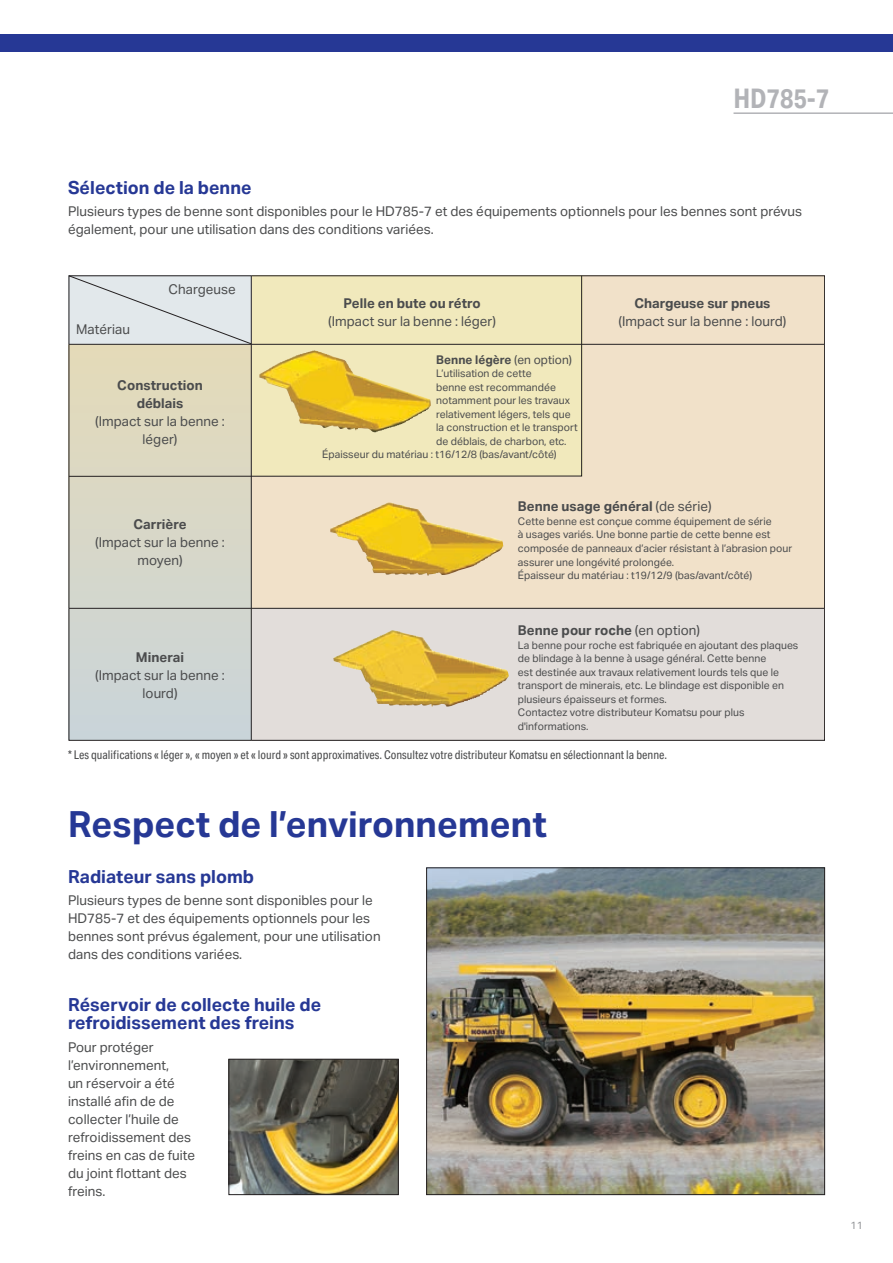
<style>
.page{position:relative;width:893px;height:1263px;background:#fff}
.page>*{position:absolute;margin:0;border:0;box-sizing:border-box;transform-origin:0 0}
.t1{font:700 36px "Aktiv Grotesk";color:#263895}
.t2{font:700 27px "Aktiv Grotesk Cd";color:#b2b3b7}
.t3{font:700 18px/18px "Aktiv Grotesk";color:#263895}
.t4{font:13.5px/18px "Aktiv Grotesk";color:#4b4c4d}
.t5{font:700 13.5px/18px "Aktiv Grotesk";color:#4b4c4d;text-align:center}
.t6{font:12px "Aktiv Grotesk Cd";color:#4b4c4d}
.t7{font:700 12px "Aktiv Grotesk";color:#4b4c4d}
.t8{font:10.5px/13.5px "Aktiv Grotesk";color:#4b4c4d}
.t9{font:10.5px "Aktiv Grotesk";color:#939598}
.s1{font-weight:400}
</style>
<div class="page">
<img style="left:231px;top:1061px;width:166px;height:132px">
<div style="left:229px;top:1059px;width:170px;height:136px;border:1px solid #231f20"></div>
<img style="left:428px;top:869px;width:395px;height:324px">
<div style="left:426px;top:867px;width:399px;height:328px;border:1px solid #231f20"></div>
<hr style="left:733px;top:112px;width:160px;height:2px;background:#b2b3b7">
<div style="left:0;top:34px;width:893px;height:17px;background:#263895"></div>
<div style="left:251px;top:608px;width:573px;height:132px;background:#e2ddda"></div>
<div style="left:252px;top:275px;width:572px;height:333px;background:#f1e1c9"></div>
<div style="left:69px;top:344px;width:183px;height:396px;background:#d2d6ce"></div>
<hr style="left:251px;top:276px;width:1px;height:464px;background:#231f20">
<hr style="left:69px;top:344px;width:756px;height:1px;background:#231f20">
<svg style="left:69px;top:275px;width:513px;height:202px"></svg>
<hr style="left:69px;top:608px;width:756px;height:1px;background:#231f20">
<svg style="left:69px;top:275px;width:183px;height:70px;background:#d8dde0"></svg>
<img style="left:259px;top:350px;width:172px;height:83px">
<img style="left:330px;top:502px;width:173px;height:74px">
<img style="left:333px;top:630px;width:176px;height:77px">
<h2 class="t2" style="left:733px;top:83px;width:97px">HD785-7</h2>
<h3 class="t3" style="left:68px;top:179px;width:185px">Sélection de la benne</h3>
<p class="t4" style="left:68px;top:203px;width:736px">Plusieurs types de benne sont disponibles pour le HD785-7 et des équipements optionnels pour les bennes sont prévus également, pour une utilisation dans des conditions variées.</p>
<p class="t4" style="left:76px;top:321px;width:55px">Matériau</p>
<p class="t4" style="left:168px;top:280px;width:69px">Chargeuse</p>
<p class="t5" style="left:117px;top:376px;width:87px">Construction déblais</p>
<p class="t4" style="left:95px;top:412px;width:131px;text-align:center">(Impact sur la benne : léger)</p>
<p class="t5" style="left:133px;top:516px;width:55px">Carrière</p>
<p class="t4" style="left:95px;top:534px;width:131px;text-align:center">(Impact sur la benne : moyen)</p>
<p class="t5" style="left:136px;top:648px;width:50px">Minerai</p>
<p class="t4" style="left:95px;top:666px;width:131px;text-align:center">(Impact sur la benne : lourd)</p>
<p class="t5" style="left:344px;top:294px;width:139px">Pelle en bute ou rétro</p>
<p class="t4" style="left:328px;top:312px;width:169px">(Impact sur la benne : léger)</p>
<p class="t7" style="left:436px;top:353px;width:137px">Benne légère <span class="s1">(en option)</span></p>
<p class="t8" style="left:436px;top:367px;width:97px">L’utilisation de cette</p>
<p class="t8" style="left:436px;top:380px;width:121px">benne est recommandée</p>
<p class="t8" style="left:436px;top:394px;width:135px">notamment pour les travaux</p>
<p class="t8" style="left:436px;top:407px;width:136px">relativement légers, tels que</p>
<p class="t8" style="left:436px;top:421px;width:143px">la construction et le transport</p>
<p class="t8" style="left:436px;top:434px;width:132px">de déblais, de charbon, etc.</p>
<p class="t8" style="left:322px;top:448px;width:236px">Épaisseur du matériau : t16/12/8 (bas/avant/côté)</p>
<p class="t5" style="left:634px;top:294px;width:138px">Chargeuse sur pneus</p>
<p class="t4" style="left:618px;top:312px;width:169px">(Impact sur la benne : lourd)</p>
<p class="t5" style="left:518px;top:498px;width:195px">Benne usage général <span class="s1">(de série)</span></p>
<p class="t8" style="left:518px;top:515px;width:276px">Cette benne est conçue comme équipement de série<br>à usages variés. Une bonne partie de cette benne est composée de panneaux d’acier résistant à l’abrasion pour assurer une longévité prolongée.<br>Épaisseur du matériau : t19/12/9 (bas/avant/côté)</p>
<p class="t5" style="left:518px;top:621px;width:184px">Benne pour roche <span class="s1">(en option)</span></p>
<p class="t8" style="left:518px;top:638px;width:282px">La benne pour roche est fabriquée en ajoutant des plaques de blindage à la benne à usage général. Cette benne<br>est destinée aux travaux relativement lourds tels que le transport de minerais, etc. Le blindage est disponible en plusieurs épaisseurs et formes.<br>Contactez votre distributeur Komatsu pour plus d'informations.</p>
<p class="t6" style="left:68px;top:748px;width:601px">* Les qualifications « léger », « moyen » et « lourd » sont approximatives. Consultez votre distributeur Komatsu en sélectionnant la benne.</p>
<h1 class="t1" style="left:68px;top:803px;width:480px">Respect de l’environnement</h1>
<h3 class="t3" style="left:68px;top:868px;width:188px">Radiateur sans plomb</h3>
<p class="t4" style="left:68px;top:891px;width:314px">Plusieurs types de benne sont disponibles pour le HD785-7 et des équipements optionnels pour les bennes sont prévus également, pour une utilisation dans des conditions variées.</p>
<h3 class="t3" style="left:68px;top:996px;width:255px">Réservoir de collecte huile de refroidissement des freins</h3>
<p class="t4" style="left:68px;top:1038px;width:129px">Pour protéger l’environnement,<br>un réservoir a été installé afin de de collecter l’huile de refroidissement des freins en cas de fuite du joint flottant des freins.</p>
<p class="t9" style="left:850px;top:1220px;width:14px">11</p>
</div>
